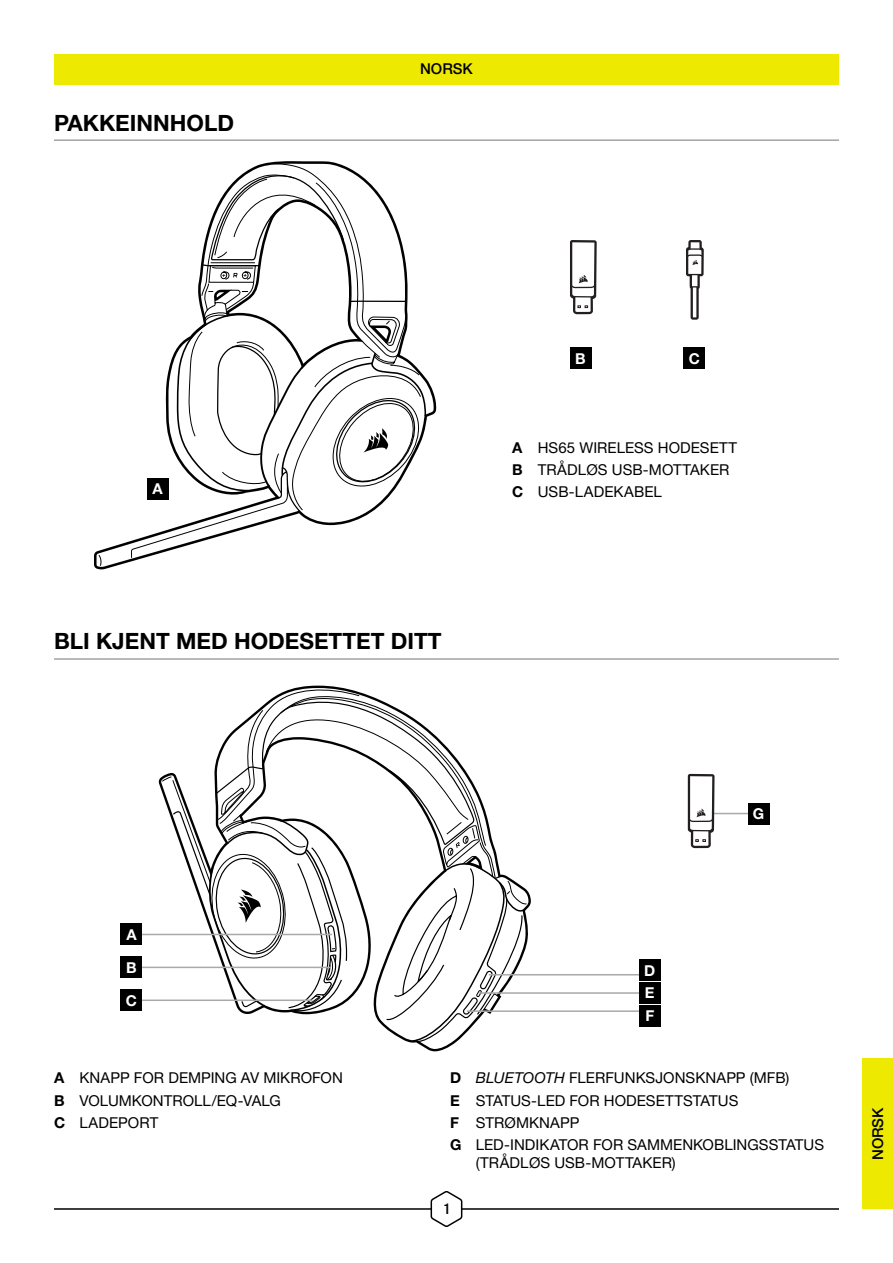
<style>
.page{position:relative;width:893px;height:1263px;background:#fff}
.page>*{position:absolute;margin:0;border:0;box-sizing:border-box;transform-origin:0 0}
.t1{font:700 22.5px "Helvetica Neue LT Pro";color:#000}
.t2{font:15px/22.2px "Helvetica Neue LT Pro";letter-spacing:.005em;color:#000}
.t3{font:500 15px "Helvetica Neue LT Pro";color:#000}
.t4{font:700 15px/22.6px "Helvetica Neue LT Pro";color:#fff;text-align:justify}
.t5{font:15px "Bebas Neue Pro Sm E Bd";color:#000}
.s1{font-weight:700}
.s2{font-style:italic}
</style>
<div class="page">
<div style="left:54px;top:54px;width:785px;height:30px;background:#eee900"></div>
<hr style="left:54px;top:1208px;width:785px;height:2px;background:#000">
<div style="left:863px;top:1059px;width:30px;height:150px;background:#eee900"></div>
<svg style="left:430px;top:1191px;width:33px;height:36px"></svg>
<svg style="left:161px;top:689px;width:367px;height:353px"></svg>
<hr style="left:142px;top:934px;width:190px;height:1px;background:#a7a9ac">
<hr style="left:142px;top:967px;width:189px;height:1px;background:#a7a9ac">
<hr style="left:479px;top:992px;width:160px;height:2px;background:#a7a9ac">
<hr style="left:467px;top:1010px;width:172px;height:2px;background:#a7a9ac">
<hr style="left:489px;top:974px;width:150px;height:1px;background:#a7a9ac">
<hr style="left:706px;top:813px;width:42px;height:1px;background:#a7a9ac">
<hr style="left:142px;top:999px;width:170px;height:2px;background:#a7a9ac">
<svg style="left:688px;top:774px;width:27px;height:74px"></svg>
<svg style="left:570px;top:240px;width:27px;height:74px"></svg>
<svg style="left:686px;top:240px;width:18px;height:80px"></svg>
<svg style="left:98px;top:373px;width:272px;height:194px"></svg>
<svg style="left:176px;top:163px;width:251px;height:350px"></svg>
<hr style="left:54px;top:139px;width:785px;height:2px;background:#a4a3a3">
<div style="left:147px;top:478px;width:21px;height:22px;background:#000"></div>
<div style="left:570px;top:348px;width:21px;height:21px;background:#000"></div>
<div style="left:684px;top:348px;width:21px;height:21px;background:#000"></div>
<hr style="left:54px;top:658px;width:785px;height:2px;background:#a4a3a3">
<div style="left:121px;top:957px;width:21px;height:21px;background:#000"></div>
<div style="left:121px;top:924px;width:21px;height:21px;background:#000"></div>
<div style="left:121px;top:990px;width:21px;height:21px;background:#000"></div>
<div style="left:639px;top:960px;width:21px;height:21px;background:#000"></div>
<div style="left:639px;top:982px;width:21px;height:22px;background:#000"></div>
<div style="left:639px;top:1005px;width:21px;height:21px;background:#000"></div>
<div style="left:748px;top:803px;width:21px;height:21px;background:#000"></div>
<h1 class="t1" style="left:54px;top:108px;width:182px">PAKKEINNHOLD</h1>
<p class="t3" style="left:420px;top:60px;width:54px">NORSK</p>
<p class="t4" style="left:153px;top:477px;width:12px">A</p>
<h1 class="t1" style="left:54px;top:627px;width:389px">BLI KJENT MED HODESETTET DITT</h1>
<p class="t4" style="left:575px;top:346px;width:12px">B</p>
<p class="t4" style="left:689px;top:346px;width:13px">C</p>
<p class="t2" style="left:512px;top:436px;width:226px"><span class="s1">A</span> HS65 WIRELESS HODESETT<br><span class="s1">B</span> TRÅDLØS USB-MOTTAKER<br><span class="s1">C</span> USB-LADEKABEL</p>
<p class="t4" style="left:126px;top:923px;width:12px">A</p>
<p class="t4" style="left:126px;top:956px;width:12px">B</p>
<p class="t4" style="left:126px;top:988px;width:13px">C</p>
<p class="t4" style="left:644px;top:959px;width:13px">D E F</p>
<p class="t4" style="left:753px;top:802px;width:13px">G</p>
<p class="t2" style="left:54px;top:1066px;width:290px"><span class="s1">A</span> KNAPP FOR DEMPING AV MIKROFON<br><span class="s1">B</span> VOLUMKONTROLL/EQ-VALG<br><span class="s1">C</span> LADEPORT</p>
<p class="t2" style="left:450px;top:1066px;width:375px"><span class="s1">D</span> <span class="s2">BLUETOOTH</span> FLERFUNKSJONSKNAPP (MFB)<br><span class="s1">E</span> STATUS-LED FOR HODESETTSTATUS<br><span class="s1">F</span> STRØMKNAPP<br><span class="s1">G</span> LED-INDIKATOR FOR SAMMENKOBLINGSSTATUS</p>
<p class="t2" style="left:476px;top:1151px;width:202px">(TRÅDLØS USB-MOTTAKER)</p>
<p class="t5" style="left:443px;top:1200px;width:8px">1</p>
<p class="t3" style="left:869px;top:1160px;width:54px;rotate:-90deg">NORSK</p>
</div>
